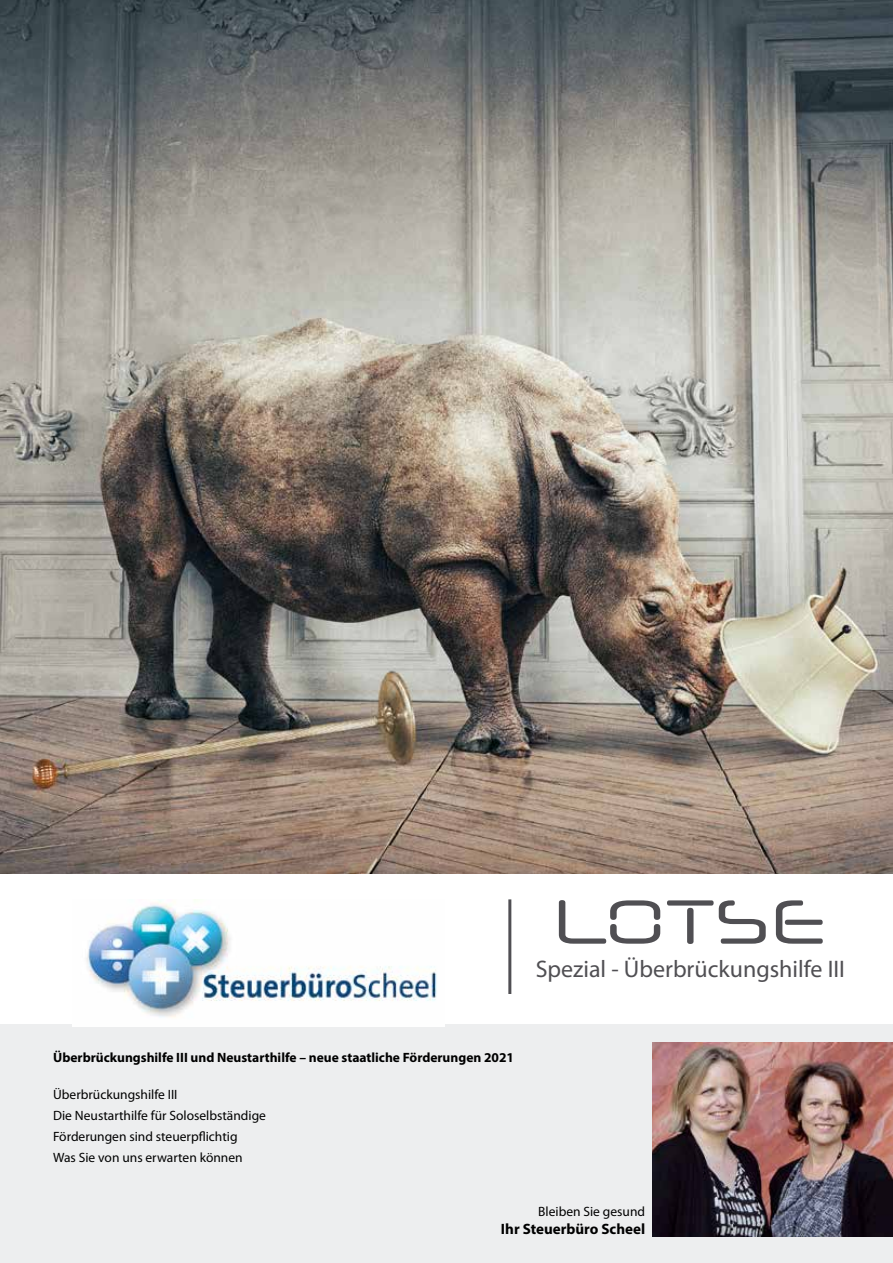
<style>
.page{position:relative;width:893px;height:1263px;background:#fff}
.page>*{position:absolute;margin:0;border:0;box-sizing:border-box;transform-origin:0 0}
.t1{font:97.5px "Neuropol Nova";color:#504f53}
.t2{font:24px "Myriad Pro";color:#504f53}
.t3{font:700 15px "Myriad Pro";color:#000}
.t4{font:13.5px/21px "Myriad Pro";color:#000}
.t5{font:700 13.5px "Myriad Pro";color:#000}
</style>
<div class="page">
<div style="left:0;top:1025px;width:893px;height:238px;background:#edeeef"></div>
<img style="left:0;top:0;width:893px;height:874px">
<hr style="left:508px;top:899px;width:3px;height:95px;background:#504f53">
<img style="left:653px;top:1042px;width:240px;height:194px">
<img style="left:73px;top:899px;width:372px;height:127px">
<h1 class="t1" style="left:554px;top:882px;width:275px">LOTSE</h1>
<h2 class="t2" style="left:536px;top:954px;width:311px">Spezial - Überbrückungshilfe III</h2>
<p class="t5" style="left:53px;top:1048px;width:462px">Überbrückungshilfe III und Neustarthilfe – neue staatliche Förderungen 2021</p>
<p class="t4" style="left:53px;top:1083px;width:214px">Überbrückungshilfe III<br>Die Neustarthilfe für Soloselbständige Förderungen sind steuerpflichtig<br>Was Sie von uns erwarten können</p>
<p class="t4" style="left:538px;top:1201px;width:108px">Bleiben Sie gesund</p>
<p class="t3" style="left:501px;top:1219px;width:146px">Ihr Steuerbüro Scheel</p>
</div>
